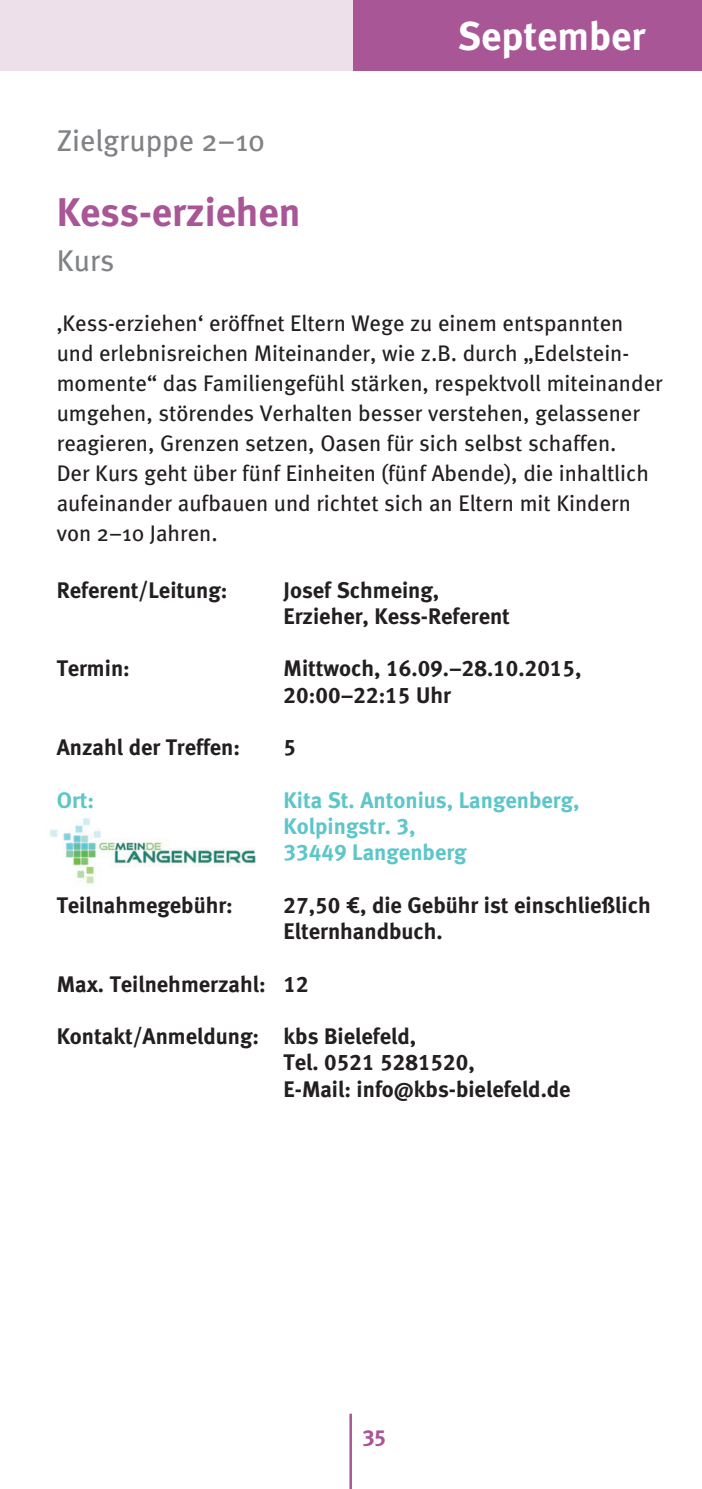
<style>
.page{position:relative;width:702px;height:1489px;background:#fff}
.page>*{position:absolute;margin:0;border:0;box-sizing:border-box;transform-origin:0 0}
.t1{font:700 40px "Meta";color:#a95697}
.t2{font:700 40px "Meta";color:#fff}
.t3{font:30px "Meta";color:#808285}
.t4{font:22.5px/30px "Meta";color:#231f20}
.t5{font:22.5px/26.2px "Meta Bold LF";color:#231f20}
.t6{font:22.5px/26.2px "Meta Bold LF";color:#5ec5c8}
.t7{font:700 22.5px "Meta";color:#a95697}
</style>
<div class="page">
<div style="left:0;top:0;width:702px;height:71px;background:#ede0eb"></div>
<hr style="left:349px;top:1413px;width:3px;height:75px;background:#a95697">
<div style="left:353px;top:0;width:349px;height:71px;background:#a95697"></div>
<img style="left:50px;top:818px;width:206px;height:67px">
<h2 class="t3" style="left:57px;top:123px;width:210px">Zielgruppe 2–10</h2>
<h1 class="t1" style="left:57px;top:188px;width:245px">Kess-erziehen</h1>
<h2 class="t3" style="left:57px;top:243px;width:59px">Kurs</h2>
<h1 class="t2" style="left:457px;top:12px;width:189px">September</h1>
<p class="t4" style="left:57px;top:308px;width:607px">‚Kess-erziehen‘ eröffnet Eltern Wege zu einem entspannten und erlebnisreichen Miteinander, wie z.B. durch „Edelstein&shy;momente“ das Familiengefühl stärken, respektvoll miteinander umgehen, störendes Verhalten besser verstehen, gelassener reagieren, Grenzen setzen, Oasen für sich selbst schaffen.<br>Der Kurs geht über fünf Einheiten (fünf Abende), die inhaltlich aufeinander aufbauen und richtet sich an Eltern mit Kindern von 2–10 Jahren.</p>
<p class="t5" style="left:57px;top:576px;width:172px">Referent/Leitung:</p>
<p class="t5" style="left:283px;top:576px;width:228px">Josef Schmeing,<br>Erzieher, Kess-Referent</p>
<p class="t5" style="left:57px;top:655px;width:75px">Termin:</p>
<p class="t5" style="left:283px;top:655px;width:299px">Mittwoch, 16.09.–28.10.2015,<br>20:00–22:15 Uhr</p>
<p class="t5" style="left:57px;top:734px;width:185px">Anzahl der Treffen:</p>
<p class="t5" style="left:283px;top:734px;width:14px">5</p>
<p class="t6" style="left:57px;top:786px;width:39px">Ort:</p>
<p class="t6" style="left:283px;top:786px;width:297px">Kita St. Antonius, Langenberg,<br>Kolpingstr. 3,<br>33449 Langenberg</p>
<p class="t5" style="left:57px;top:891px;width:178px">Teilnahmegebühr:</p>
<p class="t5" style="left:283px;top:891px;width:368px">27,50 €, die Gebühr ist einschließlich<br>Elternhandbuch.</p>
<p class="t5" style="left:57px;top:970px;width:253px">Max. Teilnehmerzahl: 12</p>
<p class="t5" style="left:283px;top:1022px;width:288px;text-indent:-227px">Kontakt/Anmeldung: kbs Bielefeld,<br>Tel. 0521 5281520,<br>E-Mail: info@kbs-bielefeld.de</p>
<p class="t7" style="left:362px;top:1420px;width:25px">35</p>
</div>
